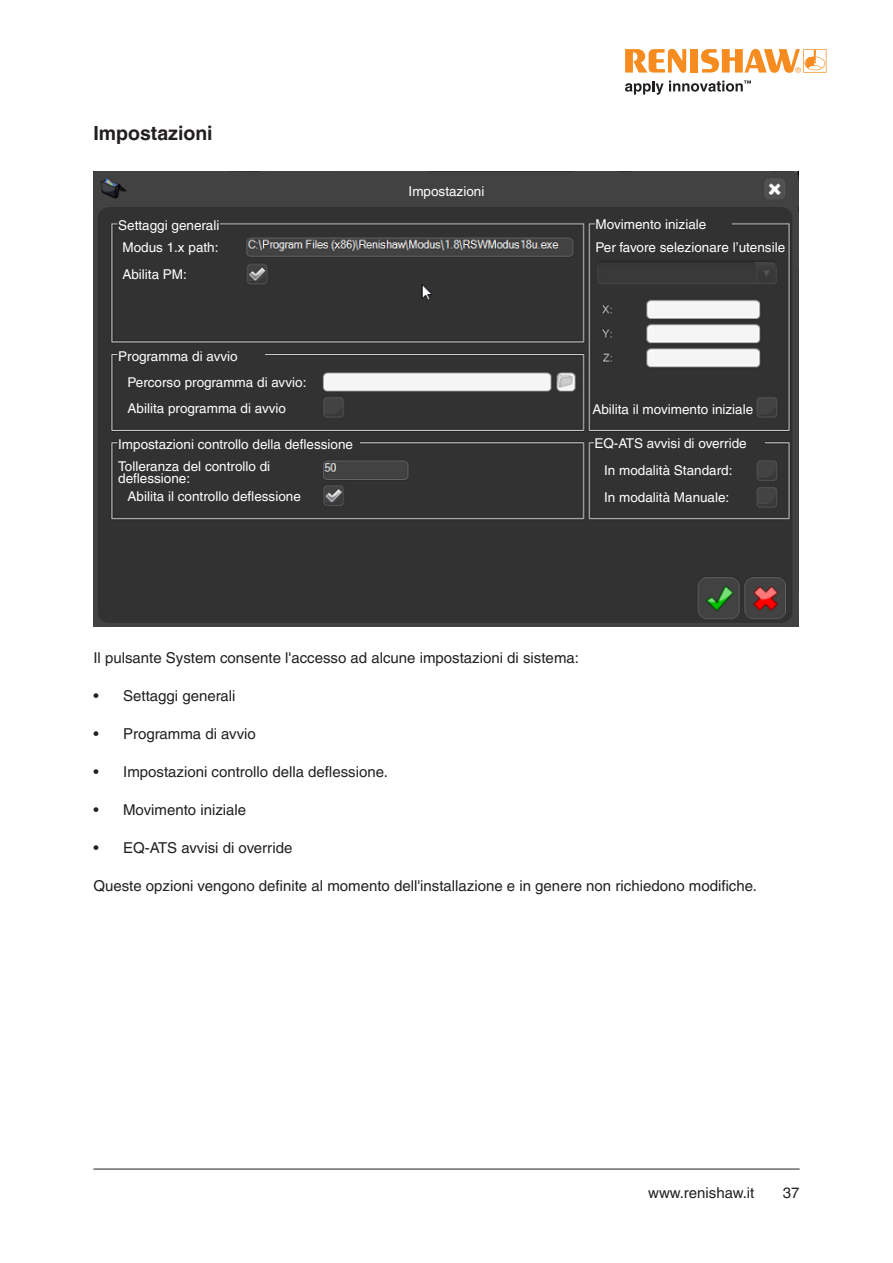
<style>
.page{position:relative;width:893px;height:1263px;background:#fff}
.page>*{position:absolute;margin:0;border:0;box-sizing:border-box;transform-origin:0 0}
.Heading_3__13pt_bold{font:700 19.5px "Helvetica LT Pro";color:#231f20}
._10pt_Body_Text{font:15px "Helvetica LT Pro";color:#231f20}
.Caption_box_text{font:13.5px/12px "Helvetica LT Pro";color:#fff}
</style>
<div class="page">
<hr style="left:93px;top:1169px;width:707px;height:1px;background:#231f20">
<img style="left:94px;top:172px;width:705px;height:454px">
<div style="left:394px;top:179px;width:105px;height:24px;background:#424242"></div>
<div style="left:118px;top:216px;width:102px;height:18px;background:#323232"></div>
<div style="left:122px;top:239px;width:102px;height:17px;background:#323232"></div>
<div style="left:122px;top:265px;width:102px;height:18px;background:#323232"></div>
<div style="left:118px;top:347px;width:146px;height:18px;background:#323232"></div>
<div style="left:128px;top:373px;width:189px;height:18px;background:#323232"></div>
<div style="left:128px;top:399px;width:174px;height:18px;background:#323232"></div>
<div style="left:118px;top:435px;width:242px;height:17px;background:#323232"></div>
<div style="left:118px;top:457px;width:205px;height:30px;background:#323232"></div>
<div style="left:128px;top:487px;width:174px;height:18px;background:#323232"></div>
<div style="left:595px;top:215px;width:137px;height:19px;background:#323232"></div>
<div style="left:595px;top:238px;width:190px;height:18px;background:#323232"></div>
<div style="left:592px;top:400px;width:161px;height:18px;background:#323232"></div>
<div style="left:594px;top:435px;width:171px;height:17px;background:#323232"></div>
<div style="left:604px;top:461px;width:151px;height:18px;background:#323232"></div>
<div style="left:604px;top:488px;width:151px;height:18px;background:#323232"></div>
<svg style="left:625px;top:49px;width:61px;height:24px"></svg>
<div style="left:690px;top:49px;width:8px;height:24px;background:#f68c1f"></div>
<svg style="left:701px;top:49px;width:125px;height:24px"></svg>
<svg style="left:625px;top:80px;width:126px;height:15px"></svg>
<p class="Heading_3__13pt_bold" style="left:94px;top:121px;width:121px">Impostazioni</p>
<p class="Caption_box_text" style="left:118px;top:219px;width:103px">Settaggi generali</p>
<p class="Caption_box_text" style="left:122px;top:242px;width:98px">Modus 1.x path:</p>
<p class="Caption_box_text" style="left:122px;top:268px;width:66px">Abilita PM:</p>
<p class="Caption_box_text" style="left:118px;top:350px;width:121px">Programma di avvio</p>
<p class="Caption_box_text" style="left:128px;top:376px;width:180px">Percorso programma di avvio:</p>
<p class="Caption_box_text" style="left:128px;top:402px;width:160px">Abilita programma di avvio</p>
<p class="Caption_box_text" style="left:118px;top:438px;width:236px">Impostazioni controllo della deflessione</p>
<p class="Caption_box_text" style="left:118px;top:460px;width:154px">Tolleranza del controllo di deflessione:</p>
<p class="Caption_box_text" style="left:128px;top:490px;width:175px">Abilita il controllo deflessione</p>
<p class="Caption_box_text" style="left:409px;top:185px;width:77px">Impostazioni</p>
<p class="Caption_box_text" style="left:595px;top:219px;width:112px">Movimento iniziale</p>
<p class="Caption_box_text" style="left:595px;top:241px;width:191px">Per favore selezionare l’utensile</p>
<p class="Caption_box_text" style="left:592px;top:403px;width:162px">Abilita il movimento iniziale</p>
<p class="Caption_box_text" style="left:594px;top:438px;width:154px">EQ-ATS avvisi di override</p>
<p class="Caption_box_text" style="left:604px;top:464px;width:130px">In modalità Standard:</p>
<p class="Caption_box_text" style="left:604px;top:491px;width:127px">In modalità Manuale:</p>
<p class="_10pt_Body_Text" style="left:93px;top:649px;width:487px">Il pulsante System consente l'accesso ad alcune impostazioni di sistema:</p>
<p class="_10pt_Body_Text" style="left:93px;top:687px;width:144px">• Settaggi generali</p>
<p class="_10pt_Body_Text" style="left:93px;top:725px;width:164px">• Programma di avvio</p>
<p class="_10pt_Body_Text" style="left:93px;top:763px;width:296px">• Impostazioni controllo della deflessione.</p>
<p class="_10pt_Body_Text" style="left:93px;top:801px;width:154px">• Movimento iniziale</p>
<p class="_10pt_Body_Text" style="left:93px;top:839px;width:200px">• EQ-ATS avvisi di override</p>
<p class="_10pt_Body_Text" style="left:93px;top:877px;width:665px">Queste opzioni vengono definite al momento dell'installazione e in genere non richiedono modifiche.</p>
<p class="_10pt_Body_Text" style="left:648px;top:1184px;width:108px">www.renishaw.it</p>
<p class="_10pt_Body_Text" style="left:783px;top:1184px;width:18px">37</p>
</div>
